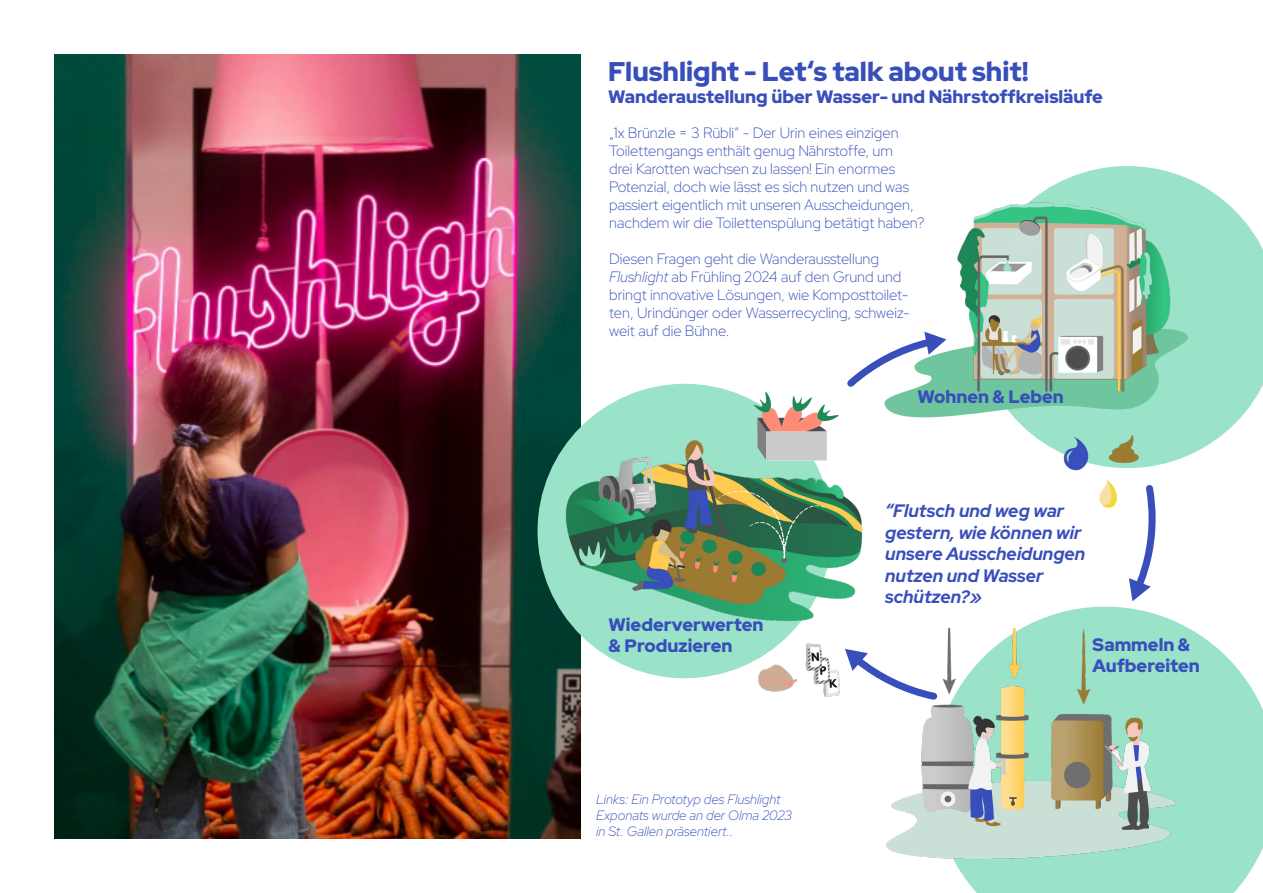
<style>
.page{position:relative;width:1263px;height:893px;background:#fff}
.page>*{position:absolute;margin:0;border:0;box-sizing:border-box;transform-origin:0 0}
.t1{font:900 27px "Red Hat Display";color:#384fbb}
.t2{font:900 18px/21.6px "Red Hat Display";color:#384fbb}
.t3{font:italic 700 18px/21.6px "Red Hat Display";color:#384fbb}
.t4{font:300 15px/18px "Red Hat Display";color:#384fbb}
.t5{font:italic 300 13.5px/16.2px "Red Hat Display";color:#384fbb}
.s1{font-style:italic}
</style>
<div class="page">
<img style="left:54px;top:54px;width:527px;height:785px">
<svg style="left:965px;top:607px;width:298px;height:286px;fill:#9ae2c8"></svg>
<div style="left:537px;top:384px;width:295px;height:294px;background:#9ae2c8;border-radius:50%"></div>
<svg style="left:1064px;top:166px;width:199px;height:301px;fill:#9ae2c8"></svg>
<img style="left:957px;top:180px;width:226px;height:147px">
<img style="left:541px;top:414px;width:322px;height:214px">
<img style="left:886px;top:628px;width:309px;height:251px">
<svg style="left:845px;top:649px;width:97px;height:56px"></svg>
<img style="left:805px;top:643px;width:35px;height:54px">
<img style="left:1099px;top:461px;width:52px;height:7px">
<img style="left:1064px;top:461px;width:35px;height:10px">
<svg style="left:1129px;top:485px;width:27px;height:116px"></svg>
<img style="left:758px;top:664px;width:39px;height:28px">
<svg style="left:1099px;top:480px;width:18px;height:28px"></svg>
<svg style="left:754px;top:327px;width:438px;height:134px"></svg>
<p class="t1" style="left:608px;top:54px;width:422px">Flushlight - Let‘s talk about shit!</p>
<p class="t2" style="left:608px;top:86px;width:496px">Wanderaustellung über Wasser- und Nährstoffkreisläufe</p>
<p class="t4" style="left:609px;top:123px;width:291px">„1x Brünzle = 3 Rübli“ - Der Urin eines einzigen<br>Toilettengangs enthält genug Nährstoffe, um</p>
<p class="t4" style="left:609px;top:159px;width:317px">drei Karotten wachsen zu lassen! Ein enormes Potenzial, doch wie lässt es sich nutzen und was passiert eigentlich mit unseren Ausscheidungen, nachdem wir die Toilettenspülung betätigt haben?</p>
<p class="t4" style="left:609px;top:249px;width:271px">Diesen Fragen geht die Wanderausstellung</p>
<p class="t4" style="left:609px;top:267px;width:302px"><span class="s1">Flushlight</span> ab Frühling 2024 auf den Grund und bringt innovative Lösungen, wie Komposttoilet&shy;ten, Urindünger oder Wasserrecycling, schweiz&shy;weit auf die Bühne.</p>
<p class="t2" style="left:917px;top:386px;width:148px">Wohnen &amp; Leben</p>
<p class="t2" style="left:608px;top:613px;width:156px">Wiederverwerten &amp; Produzieren</p>
<p class="t5" style="left:596px;top:791px;width:198px">Links: Ein Prototyp des Flushlight<br>Exponats wurde an der Olma 2023 in St. Gallen präsentiert..</p>
<p class="t3" style="left:885px;top:499px;width:180px">“Flutsch und weg war</p>
<p class="t3" style="left:885px;top:521px;width:202px">gestern, wie können wir unsere Ausscheidungen nutzen und Wasser</p>
<p class="t3" style="left:885px;top:586px;width:98px">schützen?»</p>
<p class="t2" style="left:1092px;top:633px;width:109px">Sammeln &amp;<br>Aufbereiten</p>
</div>
